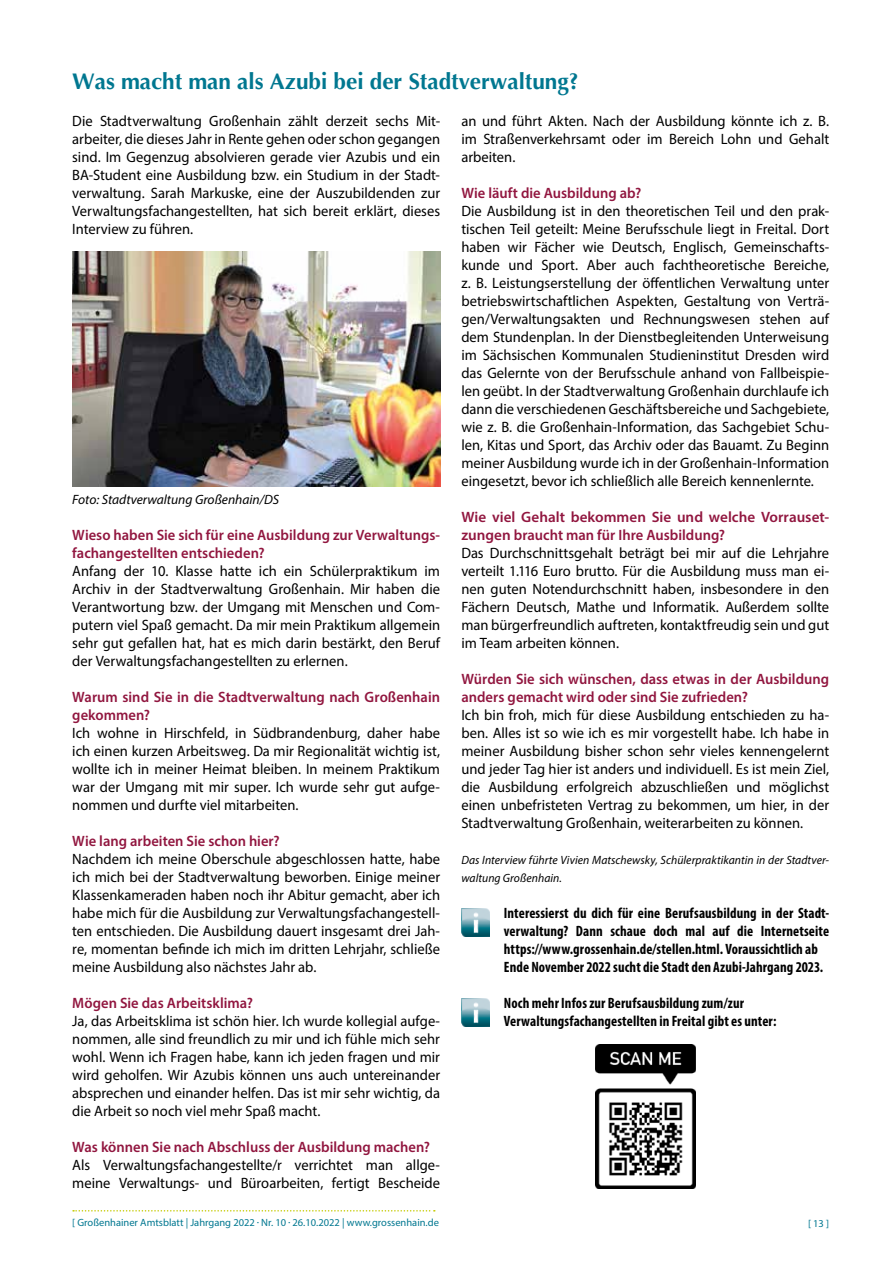
<style>
.page{position:relative;width:893px;height:1263px;background:#fff}
.page>*{position:absolute;margin:0;border:0;box-sizing:border-box;transform-origin:0 0}
.t1{font:700 22.5px "Optima";color:#007790}
.t2{font:15px/18px "Myriad Pro";color:#000;text-align:justify}
.t3{font:600 15px/18px "Myriad Pro";color:#91163f}
.t4{font:700 condensed 15px/18px "Myriad Pro";letter-spacing:.005em;color:#000}
.t5{font:italic 13.5px "Myriad Pro";color:#000}
.t6{font:italic 12px/18px "Myriad Pro";letter-spacing:.005em;color:#000}
.t7{font:10.5px "Myriad Pro";color:#007790}
.s1{font-weight:700}
</style>
<div class="page">
<svg style="left:73px;top:1210px;width:362px;height:1px"></svg>
<img style="left:72px;top:251px;width:368px;height:235px">
<img style="left:461px;top:908px;width:28px;height:28px">
<img style="left:461px;top:998px;width:28px;height:28px">
<img style="left:595px;top:1044px;width:100px;height:144px">
<h1 class="t1" style="left:72px;top:69px;width:508px">Was macht man als Azubi bei der Stadtverwaltung?</h1>
<p class="t2" style="left:72px;top:112px;width:369px">Die Stadtverwaltung Großenhain zählt derzeit sechs Mit&shy;arbeiter, die dieses Jahr in Rente gehen oder schon gegangen sind. Im Gegenzug absolvieren gerade vier Azubis und ein BA-Student eine Ausbildung bzw. ein Studium in der Stadt&shy;verwaltung. Sarah Markuske, eine der Auszubildenden zur Verwaltungsfachangestellten, hat sich bereit erklärt, dieses Interview zu führen.</p>
<p class="t2" style="left:461px;top:112px;width:369px">an und führt Akten. Nach der Ausbildung könnte ich z. B. im Straßenverkehrsamt oder im Bereich Lohn und Gehalt arbeiten.</p>
<p class="t3" style="left:461px;top:184px;width:182px">Wie läuft die Ausbildung ab?</p>
<p class="t2" style="left:461px;top:202px;width:369px">Die Ausbildung ist in den theoretischen Teil und den prak&shy;tischen Teil geteilt: Meine Berufsschule liegt in Freital. Dort haben wir Fächer wie Deutsch, Englisch, Gemeinschafts&shy;kunde und Sport. Aber auch fachtheoretische Bereiche, z. B. Leistungserstellung der öffentlichen Verwaltung unter betriebswirtschaftlichen Aspekten, Gestaltung von Verträ&shy;gen/Verwaltungsakten und Rechnungswesen stehen auf dem Stundenplan. In der Dienstbegleitenden Unterweisung im Sächsischen Kommunalen Studieninstitut Dresden wird das Gelernte von der Berufsschule anhand von Fallbeispie&shy;len geübt. In der Stadtverwaltung Großenhain durchlaufe ich dann die verschiedenen Geschäftsbereiche und Sachgebiete, wie z. B. die Großenhain-Information, das Sachgebiet Schu&shy;len, Kitas und Sport, das Archiv oder das Bauamt. Zu Beginn meiner Ausbildung wurde ich in der Großenhain-Information eingesetzt, bevor ich schließlich alle Bereich kennenlernte.</p>
<p class="t3" style="left:461px;top:508px;width:369px">Wie viel Gehalt bekommen Sie und welche Vorrauset&shy;zungen braucht man für Ihre Ausbildung?</p>
<p class="t2" style="left:461px;top:544px;width:369px">Das Durchschnittsgehalt beträgt bei mir auf die Lehrjahre verteilt 1.116 Euro brutto. Für die Ausbildung muss man ei&shy;nen guten Notendurchschnitt haben, insbesondere in den Fächern Deutsch, Mathe und Informatik. Außerdem sollte man bürgerfreundlich auftreten, kontaktfreudig sein und gut im Team arbeiten können.</p>
<p class="t3" style="left:461px;top:670px;width:369px">Würden Sie sich wünschen, dass etwas in der Ausbildung anders gemacht wird oder sind Sie zufrieden?</p>
<p class="t2" style="left:461px;top:706px;width:369px">Ich bin froh, mich für diese Ausbildung entschieden zu ha&shy;ben. Alles ist so wie ich es mir vorgestellt habe. Ich habe in meiner Ausbildung bisher schon sehr vieles kennengelernt und jeder Tag hier ist anders und individuell. Es ist mein Ziel, die Ausbildung erfolgreich abzuschließen und möglichst einen unbefristeten Vertrag zu bekommen, um hier, in der Stadtverwaltung Großenhain, weiterarbeiten zu können.</p>
<p class="t6" style="left:461px;top:851px;width:369px">Das Interview führte Vivien Matschewsky, Schülerpraktikantin in der Stadtver&shy;waltung Großenhain.</p>
<p class="t4" style="left:504px;top:904px;width:327px">Interessierst du dich für eine Berufsausbildung in der Stadt&shy;verwaltung? Dann schaue doch mal auf die Internetseite https://www.grossenhain.de/stellen.html. Voraussichtlich ab Ende November 2022 sucht die Stadt den Azubi-Jahrgang 2023.</p>
<p class="t4" style="left:504px;top:994px;width:274px">Noch mehr Infos zur Berufsausbildung zum/zur<br>Verwaltungsfachangestellten in Freital gibt es unter:</p>
<p class="t5" style="left:72px;top:491px;width:208px">Foto: Stadtverwaltung Großenhain/DS</p>
<p class="t3" style="left:72px;top:526px;width:369px">Wieso haben Sie sich für eine Ausbildung zur Verwaltungs&shy;fachangestellten entschieden?</p>
<p class="t2" style="left:72px;top:562px;width:369px">Anfang der 10. Klasse hatte ich ein Schülerpraktikum im Archiv in der Stadtverwaltung Großenhain. Mir haben die Verantwortung bzw. der Umgang mit Menschen und Com&shy;putern viel Spaß gemacht. Da mir mein Praktikum allgemein sehr gut gefallen hat, hat es mich darin bestärkt, den Beruf der Verwaltungsfachangestellten zu erlernen.</p>
<p class="t3" style="left:72px;top:688px;width:369px">Warum sind Sie in die Stadtverwaltung nach Großenhain gekommen?</p>
<p class="t2" style="left:72px;top:724px;width:369px">Ich wohne in Hirschfeld, in Südbrandenburg, daher habe ich einen kurzen Arbeitsweg. Da mir Regionalität wichtig ist, wollte ich in meiner Heimat bleiben. In meinem Praktikum war der Umgang mit mir super. Ich wurde sehr gut aufge&shy;nommen und durfte viel mitarbeiten.</p>
<p class="t3" style="left:72px;top:832px;width:209px">Wie lang arbeiten Sie schon hier?</p>
<p class="t2" style="left:72px;top:850px;width:369px">Nachdem ich meine Oberschule abgeschlossen hatte, habe ich mich bei der Stadtverwaltung beworben. Einige meiner Klassenkameraden haben noch ihr Abitur gemacht, aber ich habe mich für die Ausbildung zur Verwaltungsfachangestell&shy;ten entschieden. Die Ausbildung dauert insgesamt drei Jah&shy;re, momentan befinde ich mich im dritten Lehrjahr, schließe meine Ausbildung also nächstes Jahr ab.</p>
<p class="t3" style="left:72px;top:994px;width:182px">Mögen Sie das Arbeitsklima?</p>
<p class="t2" style="left:72px;top:1012px;width:369px">Ja, das Arbeitsklima ist schön hier. Ich wurde kollegial aufge&shy;nommen, alle sind freundlich zu mir und ich fühle mich sehr wohl. Wenn ich Fragen habe, kann ich jeden fragen und mir wird geholfen. Wir Azubis können uns auch untereinander absprechen und einander helfen. Das ist mir sehr wichtig, da die Arbeit so noch viel mehr Spaß macht.</p>
<p class="t3" style="left:72px;top:1138px;width:359px">Was können Sie nach Abschluss der Ausbildung machen?</p>
<p class="t2" style="left:72px;top:1156px;width:369px">Als Verwaltungsfachangestellte/r verrichtet man allge&shy;meine Verwaltungs- und Büroarbeiten, fertigt Bescheide</p>
<p class="t7" style="left:72px;top:1216px;width:368px">[ Großenhainer Amtsblatt | Jahrgang 2022 <span class="s1">.</span> Nr. 10 <span class="s1">.</span> 26.10.2022 | www.grossenhain.de</p>
<p class="t7" style="left:808px;top:1217px;width:23px">[ 13 ]</p>
</div>
